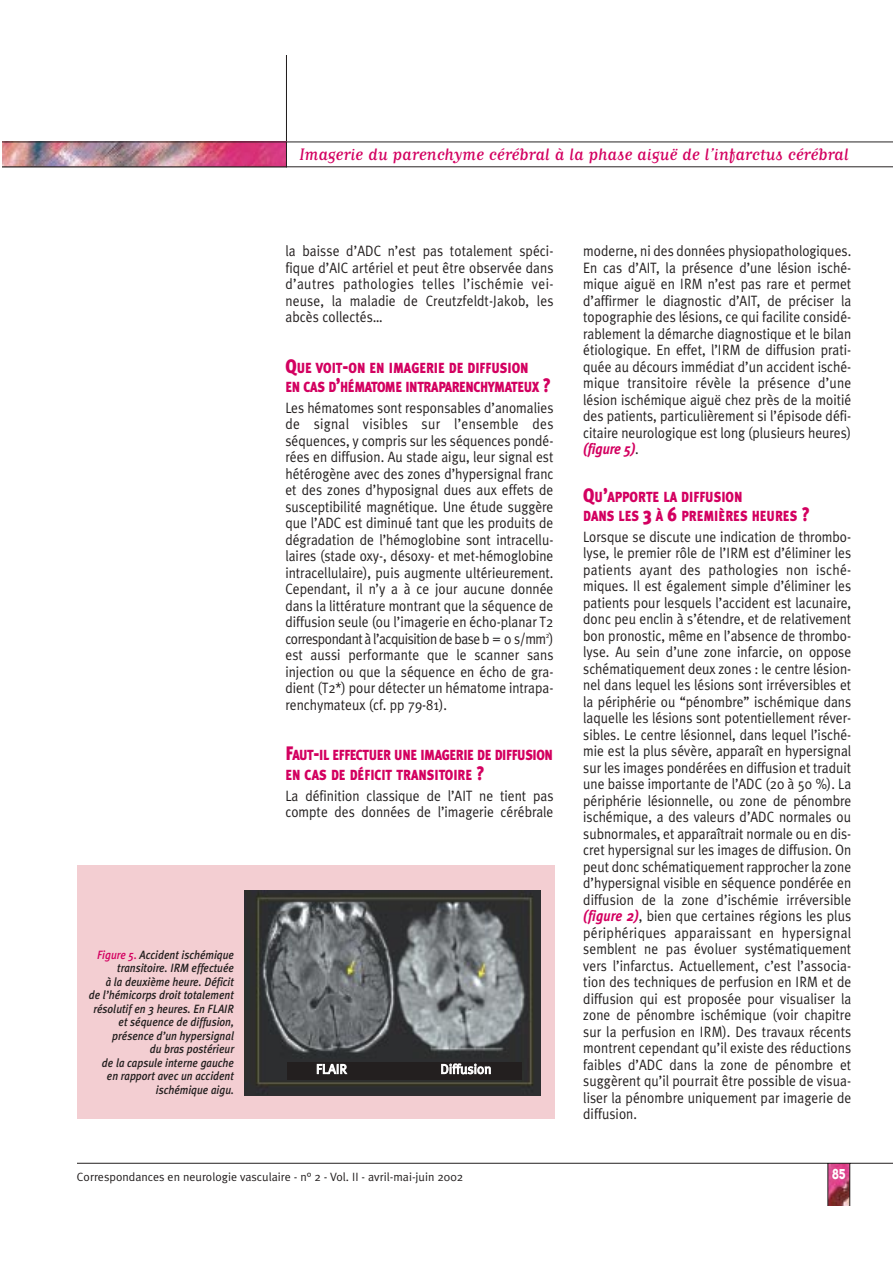
<style>
.page{position:relative;width:893px;height:1263px;background:#fff}
.page>*{position:absolute;margin:0;border:0;box-sizing:border-box;transform-origin:0 0}
.t1{font:19.5px "Matrix Script";letter-spacing:-.005em;color:#d30060}
.t2{font:15px/16.5px "Meta Plus Normal";color:#231f1f;text-align:justify;scale:.9 1}
.t3{font:italic 700 15px "Meta Plus";letter-spacing:-.01em;color:#d30060;scale:.9 1}
.t4{font:15px "Typeface Six";color:#fff;scale:.8 1}
.t5{font:900 14.7px/19.5px "Meta Plus";letter-spacing:-.025em;color:#d30060;scale:.85 1}
.t6{font:900 14.7px/19.5px "Meta Plus";letter-spacing:-.03em;color:#d30060;scale:.85 1}
.t7{font:900 14.7px/19.5px "Meta Plus";color:#d30060;scale:.85 1}
.t8{font:13.5px "Meta Plus Normal";color:#fff}
.t9{font:italic 500 12px/13.5px "Meta Plus";color:#231f1f;text-align:right;scale:.9 1}
.t10{font:12px "Meta Plus Normal";color:#231f1f}
.s1{color:#d30060}
.s2{font-size:19.5px}
.s3{font-family:"Meta Plus Normal";font-weight:400;font-style:normal;color:#231f1f}
.s4{font-family:"Meta Plus";font-weight:700;font-style:italic;color:#d30060}
</style>
<div class="page">
<hr style="left:3px;top:142px;width:889px;height:1px;background:#231f1f">
<hr style="left:3px;top:167px;width:889px;height:1px;background:#231f1f">
<hr style="left:286px;top:56px;width:1px;height:111px;background:#231f1f">
<img style="left:3px;top:142px;width:283px;height:25px">
<img style="left:828px;top:1164px;width:21px;height:42px">
<hr style="left:827px;top:1163px;width:1px;height:43px;background:#231f1f">
<hr style="left:849px;top:1163px;width:1px;height:43px;background:#231f1f">
<hr style="left:77px;top:1163px;width:815px;height:1px;background:#231f1f">
<div style="left:77px;top:865px;width:478px;height:254px;background:#f3ced2"></div>
<img style="left:244px;top:891px;width:296px;height:204px">
<div style="left:287px;top:1062px;width:235px;height:18px;background:#231f1f"></div>
<p class="t9" style="left:89px;top:949px;width:163px"><span class="s1">Figure 5.</span> Accident ischémique transitoire. IRM effectuée<br>à la deuxième heure. Déficit<br>de l’hémicorps droit totalement résolutif en 3 heures. En FLAIR et séquence de diffusion, présence d’un hypersignal<br>du bras postérieur<br>de la capsule interne gauche en rapport avec un accident ischémique aigu.</p>
<h1 class="t1" style="left:299px;top:147px;width:551px">Imagerie du parenchyme cérébral à la phase aiguë de l’infarctus cérébral</h1>
<p class="t2" style="left:285px;top:244px;width:299px">la baisse d’ADC n’est pas totalement spéci&shy;fique d’AIC artériel et peut être observée dans d’autres pathologies telles l’ischémie vei&shy;neuse, la maladie de Creutzfeldt-Jakob, les abcès collectés…</p>
<p class="t5" style="left:285px;top:359px;width:314px"><span class="s2">Q</span>UE VOIT<span class="s2">-</span>ON EN IMAGERIE DE DIFFUSION<br>EN CAS D<span class="s2">’</span>HÉMATOME INTRAPARENCHYMATEUX <span class="s2">?</span></p>
<p class="t2" style="left:285px;top:401px;width:299px">Les hématomes sont responsables d’anomalies de signal visibles sur l’ensemble des séquences, y compris sur les séquences pondé&shy;rées en diffusion. Au stade aigu, leur signal est hétérogène avec des zones d’hypersignal franc et des zones d’hyposignal dues aux effets de susceptibilité magnétique. Une étude suggère que l’ADC est diminué tant que les produits de dégradation de l’hémoglobine sont intracellu&shy;laires (stade oxy-, désoxy- et met-hémoglobine intracellulaire), puis augmente ultérieurement.<br>Cependant, il n’y a à ce jour aucune donnée dans la littérature montrant que la séquence de diffusion seule (ou l’imagerie en écho-planar T2 correspondant à l’acquisition de base b = 0 s/mm<sup>2</sup>) est aussi performante que le scanner sans injection ou que la séquence en écho de gra&shy;dient (T2*) pour détecter un hématome intrapa&shy;renchymateux (cf. pp 79-81).</p>
<p class="t6" style="left:285px;top:747px;width:316px"><span class="s2">F</span>AUT<span class="s2">-</span>IL EFFECTUER UNE IMAGERIE DE DIFFUSION<br>EN CAS DE DÉFICIT TRANSITOIRE <span class="s2">?</span></p>
<p class="t2" style="left:285px;top:789px;width:299px">La définition classique de l’AIT ne tient pas compte des données de l’imagerie cérébrale</p>
<p class="t8" style="left:316px;top:1064px;width:33px">FLAIR</p>
<p class="t8" style="left:440px;top:1064px;width:53px">Diffusion</p>
<p class="t2" style="left:583px;top:244px;width:299px">moderne, ni des données physiopathologiques.<br>En cas d’AIT, la présence d’une lésion isché&shy;mique aiguë en IRM n’est pas rare et permet d’affirmer le diagnostic d’AIT, de préciser la topographie des lésions, ce qui facilite considé&shy;rablement la démarche diagnostique et le bilan étiologique. En effet, l’IRM de diffusion prati&shy;quée au décours immédiat d’un accident isché&shy;mique transitoire révèle la présence d’une lésion ischémique aiguë chez près de la moitié des patients, particulièrement si l’épisode défi&shy;citaire neurologique est long (plusieurs heures)</p>
<p class="t3" style="left:583px;top:444px;width:63px">(figure 5)<span class="s3">.</span></p>
<p class="t7" style="left:583px;top:488px;width:268px"><span class="s2">Q</span>U<span class="s2">’</span>APPORTE LA DIFFUSION<br>DANS LES <span class="s2">3</span> À <span class="s2">6</span> PREMIÈRES HEURES <span class="s2">?</span></p>
<p class="t2" style="left:583px;top:530px;width:299px">Lorsque se discute une indication de thrombo&shy;lyse, le premier rôle de l’IRM est d’éliminer les patients ayant des pathologies non isché&shy;miques. Il est également simple d’éliminer les patients pour lesquels l’accident est lacunaire, donc peu enclin à s’étendre, et de relativement bon pronostic, même en l’absence de thrombo&shy;lyse. Au sein d’une zone infarcie, on oppose schématiquement deux zones : le centre lésion&shy;nel dans lequel les lésions sont irréversibles et la périphérie ou “pénombre” ischémique dans laquelle les lésions sont potentiellement réver&shy;sibles. Le centre lésionnel, dans lequel l’isché&shy;mie est la plus sévère, apparaît en hypersignal sur les images pondérées en diffusion et traduit une baisse importante de l’ADC (20 à 50 %). La périphérie lésionnelle, ou zone de pénombre ischémique, a des valeurs d’ADC normales ou subnormales, et apparaîtrait normale ou en dis&shy;cret hypersignal sur les images de diffusion. On peut donc schématiquement rapprocher la zone d’hypersignal visible en séquence pondérée en diffusion de la zone d’ischémie irréversible <span class="s4">(figure 2)</span>, bien que certaines régions les plus périphériques apparaissant en hypersignal semblent ne pas évoluer systématiquement vers l’infarctus. Actuellement, c’est l’associa&shy;tion des techniques de perfusion en IRM et de diffusion qui est proposée pour visualiser la zone de pénombre ischémique (voir chapitre sur la perfusion en IRM). Des travaux récents montrent cependant qu’il existe des réductions faibles d’ADC dans la zone de pénombre et suggèrent qu’il pourrait être possible de visua&shy;liser la pénombre uniquement par imagerie de diffusion.</p>
<p class="t10" style="left:77px;top:1173px;width:388px">Correspondances en neurologie vasculaire - n° 2 - Vol. II - avril-mai-juin 2002</p>
<p class="t4" style="left:832px;top:1165px;width:18px">85</p>
</div>
